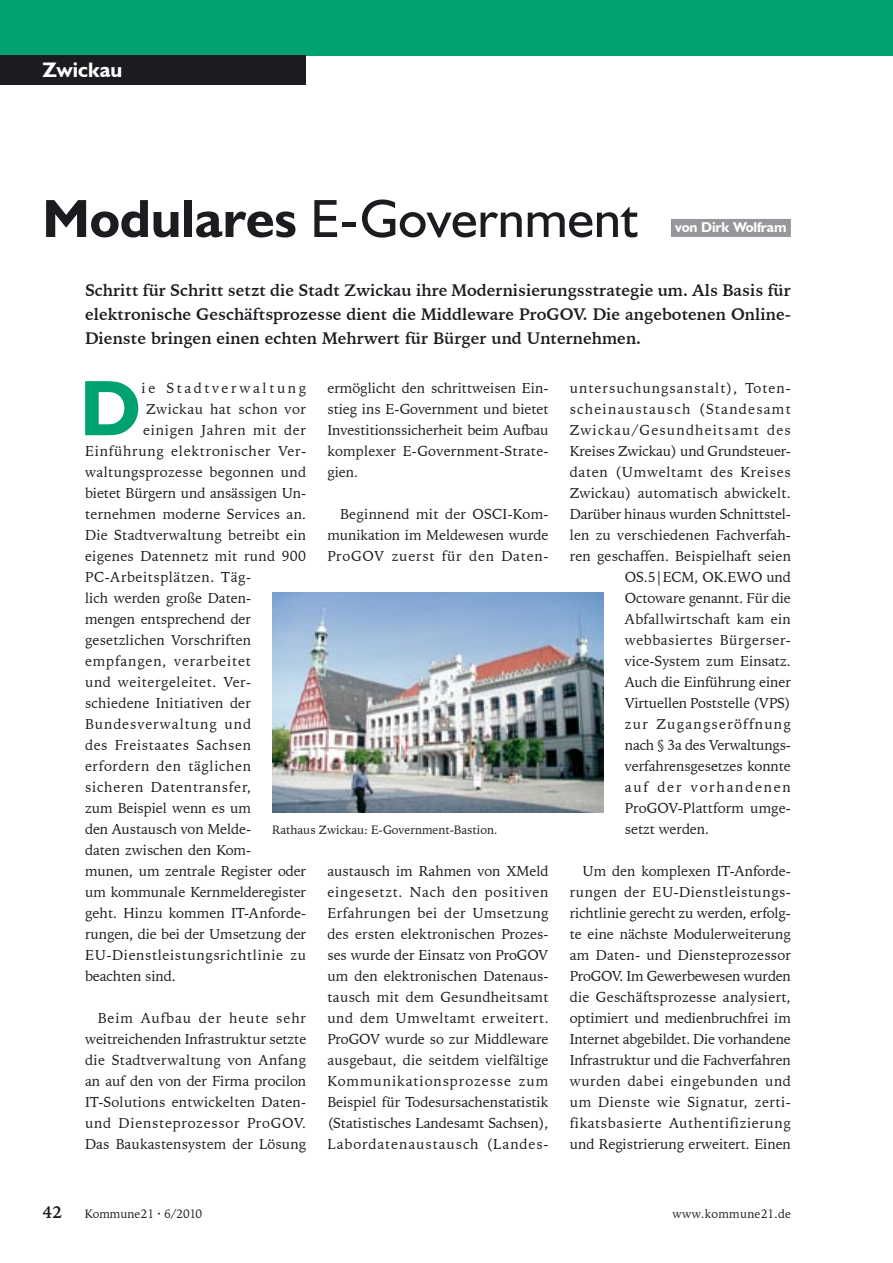
<style>
.page{position:relative;width:893px;height:1263px;background:#fff}
.page>*{position:absolute;margin:0;border:0;box-sizing:border-box;transform-origin:0 0}
.Text_ohne_Einzug{font:700 79.2px "Humanist 521 BT";color:#00a36f}
.Titel_Arikel{font:54px "Humanist 521 BT";color:#1b1c20}
.Kolumnentitel_lb{font:700 21px "Humanist 521 BT";color:#fff}
.Text_Einleitung_11_16{font:700 16.5px/24px "Iowan Old Style BT";color:#1b1c20;text-align:justify}
.Text_mit_Einzug_und_Abstand_vor_Absatz{font:14.25px/21px "Iowan Old Style BT";letter-spacing:.01em;color:#1b1c20;text-align:justify}
.Text_ohne_Einzug-2{font:14.25px "Iowan Old Style BT";letter-spacing:-.005em;color:#1b1c20}
.Text_ohne_Einzug-3{font:14.25px "Iowan Old Style BT";letter-spacing:.02em;color:#1b1c20}
.Text_mit_Einzug_und_Abstand_vor_Absatz-2{font:14.25px "Iowan Old Style BT";letter-spacing:-.01em;color:#1b1c20}
.Text_ohne_Einzug-4{font:14.25px "Iowan Old Style BT";letter-spacing:.04em;color:#1b1c20}
.Text_ohne_Einzug-5{font:14.25px "Iowan Old Style BT";letter-spacing:.05em;color:#1b1c20}
.Text_mit_Einzug_und_Abstand_vor_Absatz-3{font:14.25px "Iowan Old Style BT";letter-spacing:.085em;color:#1b1c20}
.Text_ohne_Einzug-6{font:14.25px "Iowan Old Style BT";letter-spacing:.045em;color:#1b1c20}
.Text_mit_Einzug_und_Abstand_vor_Absatz-4{font:14.25px "Iowan Old Style BT";letter-spacing:.07em;color:#1b1c20}
.Text_mit_Einzug_und_Abstand_vor_Absatz-5{font:14.25px "Iowan Old Style BT";letter-spacing:.08em;color:#1b1c20}
.Text_mit_Einzug_und_Abstand_vor_Absatz-6{font:14.25px "Iowan Old Style BT";letter-spacing:.05em;color:#1b1c20}
.Text_ohne_Einzug-7{font:14.25px "Iowan Old Style BT";letter-spacing:.055em;color:#1b1c20}
.Text_mit_Einzug_und_Abstand_vor_Absatz-7{font:14.25px "Iowan Old Style BT";letter-spacing:.035em;color:#1b1c20}
.Text_mit_Einzug_und_Abstand_vor_Absatz-8{font:14.25px "Iowan Old Style BT";letter-spacing:-.015em;color:#1b1c20}
.Text_ohne_Einzug-8{font:14.25px "Iowan Old Style BT";letter-spacing:.06em;color:#1b1c20}
.Text_ohne_Einzug-9{font:14.25px "Iowan Old Style BT";letter-spacing:.065em;color:#1b1c20}
.Text_ohne_Einzug-10{font:14.25px "Iowan Old Style BT";letter-spacing:.18em;color:#1b1c20}
.Text_mit_Einzug_und_Abstand_vor_Absatz-9{font:14.25px "Iowan Old Style BT";letter-spacing:.12em;color:#1b1c20}
.Autor_grau_hinterlegt{font:700 14.25px "Humanist 521 BT";letter-spacing:-.01em;color:#fff}
.Bildunterschrift{font:12px "Iowan Old Style BT";color:#1b1c20}
.Bildunterschrift-2{font:12px "Iowan Old Style BT";letter-spacing:.02em;color:#1b1c20}
.s1{font-weight:700}
</style>
<div class="page">
<div style="left:0;top:0;width:893px;height:55px;background:#00a36f"></div>
<div style="left:0;top:55px;width:306px;height:30px;background:#1b1c20"></div>
<div style="left:671px;top:219px;width:120px;height:18px;background:#97979b"></div>
<img style="left:272px;top:593px;width:332px;height:220px">
<p class="Kolumnentitel_lb" style="left:43px;top:57px;width:81px">Zwickau</p>
<p class="Titel_Arikel" style="left:43px;top:185px;width:597px"><span class="s1">Modulares</span> E-Government</p>
<p class="Autor_grau_hinterlegt" style="left:675px;top:219px;width:113px">von Dirk Wolfram</p>
<p class="Text_Einleitung_11_16" style="left:85px;top:278px;width:707px">Schritt für Schritt setzt die Stadt Zwickau ihre Modernisierungsstrategie um. Als Basis für elektronische Geschäftsprozesse dient die Middleware ProGOV. Die angebotenen Online-Dienste bringen einen echten Mehrwert für Bürger und Unternehmen.</p>
<p class="Text_ohne_Einzug-10" style="left:142px;top:379px;width:166px">ie Stadtverwaltung</p>
<p class="Text_ohne_Einzug-3" style="left:146px;top:400px;width:161px">Zwickau hat schon vor</p>
<p class="Text_ohne_Einzug-5" style="left:143px;top:421px;width:164px">einigen Jahren mit der</p>
<p class="Text_ohne_Einzug-5" style="left:85px;top:442px;width:223px">Einführung elektronischer Ver-</p>
<p class="Text_ohne_Einzug-3" style="left:85px;top:463px;width:223px">waltungsprozesse begonnen und</p>
<p class="Text_ohne_Einzug-2" style="left:85px;top:484px;width:223px">bietet Bürgern und ansässigen Un-</p>
<p class="Text_ohne_Einzug-3" style="left:85px;top:505px;width:223px">ternehmen moderne Services an.</p>
<p class="Text_ohne_Einzug-3" style="left:85px;top:526px;width:223px">Die Stadtverwaltung betreibt ein</p>
<p class="Text_ohne_Einzug-3" style="left:85px;top:547px;width:222px">eigenes Datennetz mit rund 900</p>
<p class="Text_ohne_Einzug-4" style="left:85px;top:568px;width:167px">PC-Arbeitsplätzen. Täg-</p>
<p class="Text_ohne_Einzug-2" style="left:85px;top:589px;width:167px">lich werden große Daten-</p>
<p class="Text_ohne_Einzug-2" style="left:85px;top:610px;width:168px">mengen entsprechend der</p>
<p class="Text_ohne_Einzug-3" style="left:85px;top:631px;width:168px">gesetzlichen Vorschriften</p>
<p class="Text_ohne_Einzug-8" style="left:85px;top:652px;width:167px">empfangen, verarbeitet</p>
<p class="Text_ohne_Einzug-4" style="left:85px;top:673px;width:167px">und weitergeleitet. Ver-</p>
<p class="Text_ohne_Einzug-3" style="left:85px;top:694px;width:167px">schiedene Initiativen der</p>
<p class="Text_ohne_Einzug-9" style="left:85px;top:715px;width:167px">Bundesverwaltung und</p>
<p class="Text_ohne_Einzug-6" style="left:85px;top:736px;width:167px">des Freistaates Sachsen</p>
<p class="Text_ohne_Einzug-6" style="left:85px;top:757px;width:168px">erfordern den täglichen</p>
<p class="Text_ohne_Einzug-7" style="left:85px;top:778px;width:168px">sicheren Datentransfer,</p>
<p class="Text_ohne_Einzug-2" style="left:85px;top:799px;width:168px">zum Beispiel wenn es um</p>
<p class="Text_ohne_Einzug-2" style="left:85px;top:820px;width:167px">den Austausch von Melde-</p>
<p class="Text_ohne_Einzug-2" style="left:85px;top:841px;width:167px">daten zwischen den Kom-</p>
<p class="Text_ohne_Einzug-2" style="left:85px;top:862px;width:223px">munen, um zentrale Register oder</p>
<p class="Text_ohne_Einzug-2" style="left:85px;top:883px;width:223px">um kommunale Kernmelderegister</p>
<p class="Text_ohne_Einzug-3" style="left:85px;top:904px;width:223px">geht. Hinzu kommen IT-Anforde-</p>
<p class="Text_ohne_Einzug-2" style="left:85px;top:925px;width:223px">rungen, die bei der Umsetzung der</p>
<p class="Text_ohne_Einzug-4" style="left:85px;top:946px;width:223px">EU-Dienstleistungsrichtlinie zu</p>
<p class="Text_ohne_Einzug-2" style="left:85px;top:967px;width:92px">beachten sind.</p>
<p class="Text_mit_Einzug_und_Abstand_vor_Absatz" style="left:85px;top:1008px;width:223px;text-indent:13px">Beim Aufbau der heute sehr weitreichenden Infrastruktur setzte die Stadtverwaltung von Anfang an auf den von der Firma procilon IT-Solutions entwickelten Daten&shy;und Diensteprozessor ProGOV.<br>Das Baukastensystem der Lösung</p>
<p class="Text_ohne_Einzug" style="left:80px;top:359px;width:63px">D</p>
<p class="Text_mit_Einzug_und_Abstand_vor_Absatz-4" style="left:570px;top:379px;width:223px">untersuchungsanstalt), Toten-</p>
<p class="Text_mit_Einzug_und_Abstand_vor_Absatz-3" style="left:570px;top:400px;width:223px">scheinaustausch (Standesamt</p>
<p class="Text_mit_Einzug_und_Abstand_vor_Absatz-5" style="left:570px;top:421px;width:222px">Zwickau/Gesundheitsamt des</p>
<p class="Text_mit_Einzug_und_Abstand_vor_Absatz-2" style="left:570px;top:442px;width:223px">Kreises Zwickau) und Grundsteuer-</p>
<p class="Text_mit_Einzug_und_Abstand_vor_Absatz-6" style="left:570px;top:463px;width:222px">daten (Umweltamt des Kreises</p>
<p class="Text_mit_Einzug_und_Abstand_vor_Absatz" style="left:570px;top:483px;width:223px">Zwickau) automatisch abwickelt.</p>
<p class="Text_mit_Einzug_und_Abstand_vor_Absatz-2" style="left:570px;top:505px;width:223px">Darüber hinaus wurden Schnittstel-</p>
<p class="Text_mit_Einzug_und_Abstand_vor_Absatz" style="left:570px;top:525px;width:223px">len zu verschiedenen Fachverfah-</p>
<p class="Text_mit_Einzug_und_Abstand_vor_Absatz" style="left:570px;top:546px;width:223px">ren geschaffen. Beispielhaft seien</p>
<p class="Text_mit_Einzug_und_Abstand_vor_Absatz" style="left:625px;top:567px;width:168px">OS.5|ECM, OK.EWO und</p>
<p class="Text_mit_Einzug_und_Abstand_vor_Absatz" style="left:625px;top:588px;width:167px">Octoware genannt. Für die</p>
<p class="Text_mit_Einzug_und_Abstand_vor_Absatz" style="left:625px;top:609px;width:168px">Abfallwirtschaft kam ein</p>
<p class="Text_mit_Einzug_und_Abstand_vor_Absatz-7" style="left:625px;top:631px;width:168px">webbasiertes Bürgerser-</p>
<p class="Text_mit_Einzug_und_Abstand_vor_Absatz" style="left:625px;top:651px;width:167px">vice-System zum Einsatz.</p>
<p class="Text_mit_Einzug_und_Abstand_vor_Absatz" style="left:625px;top:672px;width:168px">Auch die Einführung einer</p>
<p class="Text_mit_Einzug_und_Abstand_vor_Absatz-2" style="left:625px;top:694px;width:167px">Virtuellen Poststelle (VPS)</p>
<p class="Text_mit_Einzug_und_Abstand_vor_Absatz-3" style="left:625px;top:715px;width:168px">zur Zugangseröffnung</p>
<p class="Text_mit_Einzug_und_Abstand_vor_Absatz-8" style="left:625px;top:736px;width:168px">nach § 3a des Verwaltungs-</p>
<p class="Text_mit_Einzug_und_Abstand_vor_Absatz" style="left:625px;top:756px;width:168px">verfahrensgesetzes konnte</p>
<p class="Text_mit_Einzug_und_Abstand_vor_Absatz-9" style="left:625px;top:778px;width:167px">auf der vorhandenen</p>
<p class="Text_mit_Einzug_und_Abstand_vor_Absatz" style="left:625px;top:798px;width:168px">ProGOV-Plattform umge-</p>
<p class="Text_mit_Einzug_und_Abstand_vor_Absatz" style="left:625px;top:819px;width:86px">setzt werden.</p>
<p class="Text_mit_Einzug_und_Abstand_vor_Absatz" style="left:570px;top:861px;width:223px;text-indent:13px">Um den komplexen IT-Anforde&shy;rungen der EU-Dienstleistungs&shy;richtlinie gerecht zu werden, erfolg&shy;te eine nächste Modulerweiterung am Daten- und Diensteprozessor ProGOV. Im Gewerbewesen wurden die Geschäftsprozesse analysiert, optimiert und medienbruchfrei im Internet abgebildet. Die vorhandene Infrastruktur und die Fachverfahren wurden dabei eingebunden und um Dienste wie Signatur, zerti&shy;fikatsbasierte Authentifizierung und Registrierung erweitert. Einen</p>
<p class="Text_mit_Einzug_und_Abstand_vor_Absatz" style="left:327px;top:378px;width:223px">ermöglicht den schrittweisen Ein&shy;stieg ins E-Government und bietet Investitionssicherheit beim Aufbau komplexer E-Government-Strate&shy;gien.</p>
<p class="Text_mit_Einzug_und_Abstand_vor_Absatz" style="left:327px;top:504px;width:223px;text-indent:13px">Beginnend mit der OSCI-Kom&shy;munikation im Meldewesen wurde ProGOV zuerst für den Daten-</p>
<p class="Bildunterschrift" style="left:272px;top:822px;width:227px">Rathaus Zwickau: E-Government-Bastion.</p>
<p class="Text_mit_Einzug_und_Abstand_vor_Absatz" style="left:327px;top:861px;width:223px">austausch im Rahmen von XMeld eingesetzt. Nach den positiven Erfahrungen bei der Umsetzung des ersten elektronischen Prozes&shy;ses wurde der Einsatz von ProGOV um den elektronischen Datenaus&shy;tausch mit dem Gesundheitsamt und dem Umweltamt erweitert.<br>ProGOV wurde so zur Middleware ausgebaut, die seitdem vielfältige Kommunikationsprozesse zum Beispiel für Todesursachenstatistik (Statistisches Landesamt Sachsen), Labordatenaustausch (Landes-</p>
<p class="Text_Einleitung_11_16" style="left:43px;top:1200px;width:21px">42</p>
<p class="Bildunterschrift" style="left:85px;top:1206px;width:119px">Kommune21 · 6/2010</p>
<p class="Bildunterschrift-2" style="left:673px;top:1206px;width:120px">www.kommune21.de</p>
</div>
